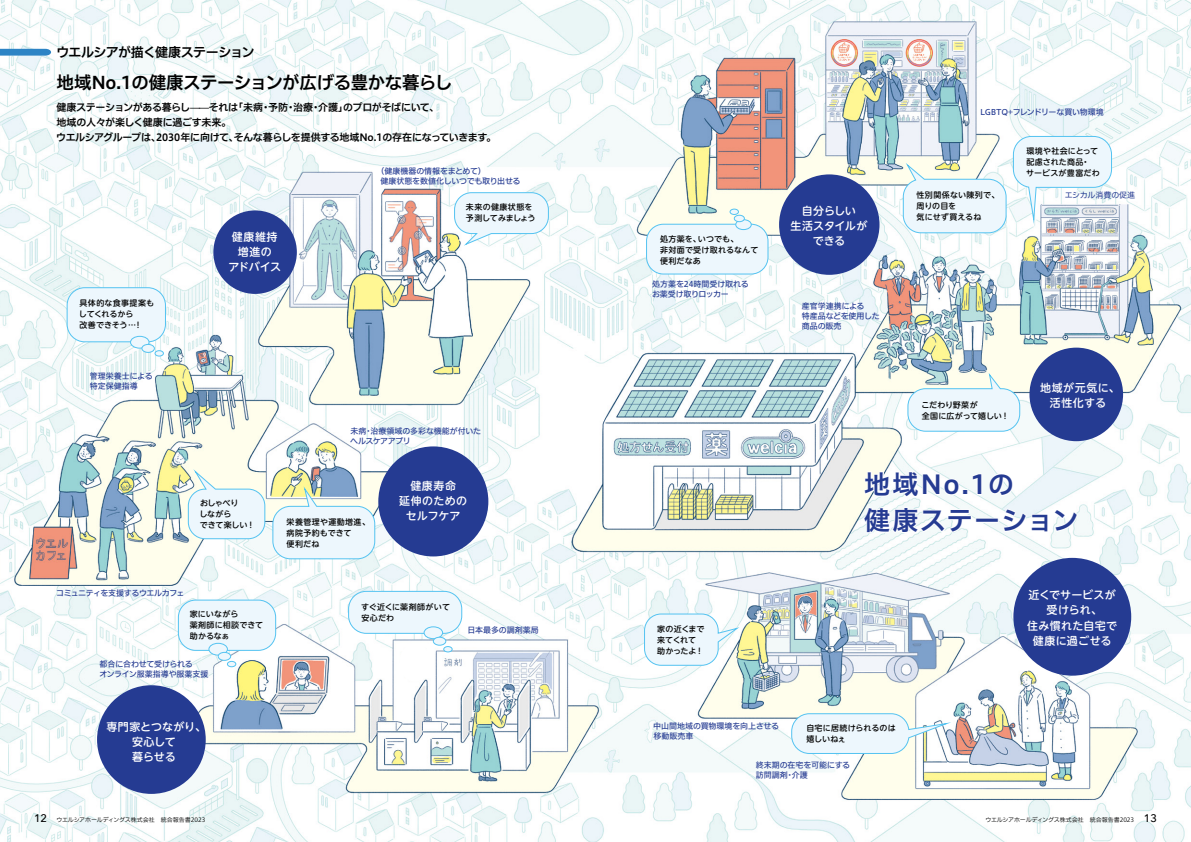
<style>
.page{position:relative;width:1191px;height:842px;background:#fff}
.page>*{position:absolute;margin:0;border:0;box-sizing:border-box;transform-origin:0 0}
.t1{font:26px/36px "Hiragino UD Sans F Std N W6";letter-spacing:.05em;color:#253b92}
.t2{font:17.5px "Hiragino UD Sans F Std N W6";letter-spacing:-.03em;color:#000}
.t3{font:13px "Hiragino UD Sans F Std N W6";letter-spacing:-.045em;color:#000}
.t4{font:500 11px/15px "UD Shin M Go Pr 6 N";letter-spacing:.02em;color:#fff;text-align:center}
.t5{font:500 11px/15px "UD Shin M Go Pr 6 N";letter-spacing:-.01em;color:#fff;text-align:center}
.t6{font:500 11px/15px "UD Shin M Go Pr 6 N";letter-spacing:-.015em;color:#fff;text-align:center}
.t7{font:500 11px/15px "UD Shin M Go Pr 6 N";letter-spacing:.045em;color:#fff;text-align:center}
.t8{font:500 11px/15px "UD Shin M Go Pr 6 N";letter-spacing:.05em;color:#fff;text-align:center}
.t9{font:10px/15px "Hiragino UD Sans F Std N W6";letter-spacing:-.03em;color:#000}
.t10{font:500 8px/11px "UD Shin M Go Pr 6 N";letter-spacing:.025em;color:#000}
.t11{font:8px/10px "Hiragino UD Sans F Std N W5";letter-spacing:-.02em;color:#253b92}
.t12{font:8px/10px "Hiragino UD Sans F Std N W5";color:#253b92}
.t13{font:500 8px/11px "UD Shin M Go Pr 6 N";letter-spacing:.05em;color:#000}
.t14{font:500 8px/11px "UD Shin M Go Pr 6 N";letter-spacing:-.03em;color:#000}
.t15{font:8px "Hiragino UD Sans F Std N W5";letter-spacing:-.06em;color:#253b92}
.t16{font:500 8px/11px "UD Shin M Go Pr 6 N";letter-spacing:-.02em;color:#000}
.t17{font:8px "Hiragino UD Sans F Std N W4";letter-spacing:-.015em;color:#253b92}
.t18{font:6px "Hiragino UD Sans F Std N W3";letter-spacing:-.01em;color:#000}
.s1{font-family:"Avenir Next";font-weight:500;font-size:11px}
</style>
<div class="page">
<img style="left:0;top:0;width:1191px;height:842px">
<div style="left:213px;top:210px;width:84px;height:84px;background:#253b92;border-radius:50%"></div>
<div style="left:378px;top:446px;width:110px;height:110px;background:#253b92;border-radius:50%"></div>
<div style="left:97px;top:685px;width:109px;height:109px;background:#253b92;border-radius:50%"></div>
<div style="left:1013px;top:558px;width:118px;height:118px;background:#253b92;border-radius:50%"></div>
<div style="left:1029px;top:348px;width:94px;height:93px;background:#253b92;border-radius:50%"></div>
<div style="left:779px;top:174px;width:100px;height:101px;background:#253b92;border-radius:50%"></div>
<svg style="left:907px;top:372px;width:113px;height:60px;background:#e6f3f5"></svg>
<svg style="left:902px;top:162px;width:104px;height:71px;background:#e8f4f6"></svg>
<svg style="left:1012px;top:136px;width:100px;height:89px"></svg>
<svg style="left:272px;top:486px;width:103px;height:73px;background:#e1eeef"></svg>
<svg style="left:644px;top:613px;width:94px;height:53px"></svg>
<svg style="left:791px;top:713px;width:156px;height:41px"></svg>
<svg style="left:188px;top:469px;width:77px;height:70px;background:#e9f5f6"></svg>
<svg style="left:454px;top:192px;width:95px;height:54px"></svg>
<div style="left:67px;top:288px;width:98px;height:54px;background:#edf7fd;border-radius:18px"></div>
<div style="left:67px;top:287px;width:99px;height:55px;border:1px solid #54c3f1;border-radius:18px"></div>
<div style="left:130px;top:336px;width:19px;height:12px;background:#edf7fd;border-radius:50%"></div>
<div style="left:130px;top:336px;width:19px;height:12px;border:1px solid #54c3f1;border-radius:50%"></div>
<div style="left:142px;top:344px;width:12px;height:8px;background:#edf7fd;border-radius:50%"></div>
<div style="left:142px;top:344px;width:13px;height:9px;border:1px solid #54c3f1;border-radius:50%"></div>
<div style="left:155px;top:351px;width:8px;height:5px;background:#edf7fd;border-radius:50%"></div>
<div style="left:155px;top:350px;width:9px;height:6px;border:1px solid #54c3f1;border-radius:50%"></div>
<div style="left:178px;top:600px;width:98px;height:50px;background:#edf7fd;border-radius:17px"></div>
<div style="left:178px;top:600px;width:98px;height:51px;border:1px solid #54c3f1;border-radius:17px"></div>
<div style="left:209px;top:643px;width:18px;height:12px;background:#edf7fd;border-radius:50%"></div>
<div style="left:209px;top:643px;width:19px;height:12px;border:1px solid #54c3f1;border-radius:50%"></div>
<div style="left:218px;top:652px;width:13px;height:8px;background:#edf7fd;border-radius:50%"></div>
<div style="left:218px;top:652px;width:13px;height:9px;border:1px solid #54c3f1;border-radius:50%"></div>
<div style="left:227px;top:661px;width:9px;height:6px;background:#edf7fd;border-radius:50%"></div>
<div style="left:227px;top:661px;width:9px;height:6px;border:1px solid #54c3f1;border-radius:50%"></div>
<div style="left:348px;top:591px;width:114px;height:42px;background:#edf7fd;border-radius:18px"></div>
<div style="left:348px;top:591px;width:114px;height:43px;border:1px solid #54c3f1;border-radius:18px"></div>
<div style="left:424px;top:627px;width:18px;height:12px;background:#edf7fd;border-radius:50%"></div>
<div style="left:424px;top:626px;width:19px;height:13px;border:1px solid #54c3f1;border-radius:50%"></div>
<div style="left:433px;top:637px;width:13px;height:8px;background:#edf7fd;border-radius:50%"></div>
<div style="left:433px;top:637px;width:13px;height:8px;border:1px solid #54c3f1;border-radius:50%"></div>
<div style="left:444px;top:646px;width:8px;height:6px;background:#edf7fd;border-radius:50%"></div>
<div style="left:443px;top:646px;width:9px;height:6px;border:1px solid #54c3f1;border-radius:50%"></div>
<div style="left:646px;top:224px;width:122px;height:50px;background:#edf7fd;border-radius:17px"></div>
<div style="left:646px;top:224px;width:122px;height:50px;border:1px solid #54c3f1;border-radius:17px"></div>
<div style="left:735px;top:220px;width:16px;height:10px;background:#edf7fd;border-radius:50%"></div>
<div style="left:735px;top:219px;width:16px;height:11px;border:1px solid #54c3f1;border-radius:50%"></div>
<div style="left:734px;top:215px;width:10px;height:7px;background:#edf7fd;border-radius:50%"></div>
<div style="left:734px;top:215px;width:10px;height:7px;border:1px solid #54c3f1;border-radius:50%"></div>
<div style="left:730px;top:209px;width:8px;height:5px;background:#edf7fd;border-radius:50%"></div>
<div style="left:729px;top:209px;width:9px;height:6px;border:1px solid #54c3f1;border-radius:50%"></div>
<svg style="left:862px;top:470px;width:217px;height:66px"></svg>
<div style="left:399px;top:643px;width:31px;height:39px;background:#fff;border-radius:50%"></div>
<svg style="left:0;top:49px;width:51px;height:7px"></svg>
<h3 class="t3" style="left:56px;top:42px;width:200px">ウエルシアが描く健康ステーション</h3>
<h2 class="t2" style="left:57px;top:69px;width:397px">地域No.1の健康ステーションが広げる豊かな暮らし</h2>
<p class="t9" style="left:56px;top:99px;width:441px">健康ステーションがある暮らし̶̶それは「未病・予防・治療・介護」のプロがそばにいて、<br>地域の人々が楽しく健康に過ごす未来。<br>ウエルシアグループは、2030年に向けて、そんな暮らしを提供する地域No.1の存在になっていきます。</p>
<p class="t11" style="left:380px;top:165px;width:142px;text-indent:-4px">（健康機器の情報をまとめて）<br>健康状態を数値化しいつでも取り出せる</p>
<p class="t10" style="left:79px;top:297px;width:77px">具体的な食事提案もしてくれるから<br>改善できそう…！</p>
<p class="t12" style="left:90px;top:370px;width:64px">管理栄養士による特定保健指導</p>
<p class="t15" style="left:56px;top:587px;width:130px">コミュニティを支援するウエルカフェ</p>
<h3 class="t7" style="left:228px;top:229px;width:54px">健康維持増進の<br>アドバイス</h3>
<p class="t10" style="left:466px;top:201px;width:71px">未来の健康状態を予測してみましょう</p>
<p class="t11" style="left:350px;top:425px;width:132px">未病・治療領域の多彩な機能が付いたヘルスケアアプリ</p>
<p class="t16" style="left:199px;top:496px;width:57px">おしゃべり<br>しながら<br>できて楽しい！</p>
<p class="t13" style="left:287px;top:516px;width:85px">栄養管理や運動増進、病院予約もできて<br>便利だね</p>
<h3 class="t4" style="left:399px;top:478px;width:69px">健康寿命<br>延伸のためのセルフケア</h3>
<p class="t10" style="left:190px;top:608px;width:75px">家にいながら<br>薬剤師に相談できて助かるなぁ</p>
<p class="t10" style="left:361px;top:601px;width:90px">すぐ近くに薬剤師がいて安心だわ</p>
<p class="t11" style="left:99px;top:658px;width:111px">都合に合わせて受けられる<br>オンライン服薬指導や服薬支援</p>
<h3 class="t5" style="left:106px;top:719px;width:101px">専門家とつながり、安心して<br>暮らせる</h3>
<p class="t11" style="left:467px;top:625px;width:73px">日本最多の調剤薬局</p>
<p class="t11" style="left:980px;top:106px;width:125px">LGBTQ+フレンドリーな買い物環境</p>
<p class="t10" style="left:660px;top:233px;width:100px">処方薬を、いつでも、<br>非対面で受け取れるなんて便利だなあ</p>
<p class="t11" style="left:652px;top:278px;width:98px">処方薬を24時間受け取れるお薬受け取りロッカー</p>
<p class="t14" style="left:657px;top:622px;width:49px">家の近くまで来てくれて助かったよ！</p>
<h3 class="t6" style="left:790px;top:202px;width:78px">自分らしい<br>生活スタイルができる</h3>
<p class="t11" style="left:801px;top:300px;width:79px">産官学連携による<br>特産品などを使用した商品の販売</p>
<p class="t10" style="left:916px;top:189px;width:84px">性別関係ない陳列で、周りの目を<br>気にせず買えるね</p>
<p class="t10" style="left:1026px;top:145px;width:75px">環境や社会にとって配慮された商品・<br>サービスが豊富だわ</p>
<p class="t17" style="left:1064px;top:189px;width:72px">エシカル消費の促進</p>
<p class="t10" style="left:921px;top:398px;width:89px">こだわり野菜が<br>全国に広がって嬉しい！</p>
<h3 class="t8" style="left:1040px;top:380px;width:81px">地域が元気に、活性化する</h3>
<h1 class="t1" style="left:864px;top:465px;width:216px">地域No.1の<br>健康ステーション</h1>
<h3 class="t4" style="left:1027px;top:587px;width:92px">近くでサービスが受けられ、<br>住み慣れた自宅で健康に過ごせる</h3>
<p class="t11" style="left:653px;top:721px;width:127px">中山間地域の買物環境を向上させる移動販売車</p>
<p class="t10" style="left:806px;top:722px;width:91px">自宅に居続けられるのは嬉しいねぇ</p>
<p class="t12" style="left:755px;top:760px;width:96px">終末期の在宅を可能にする訪問調剤・介護</p>
<p class="t18" style="left:34px;top:815px;width:173px"><span class="s1">12</span> ウエルシアホールディングス株式会社　統合報告書2023</p>
<p class="t18" style="left:985px;top:815px;width:173px">ウエルシアホールディングス株式会社　統合報告書2023 <span class="s1">13</span></p>
</div>
